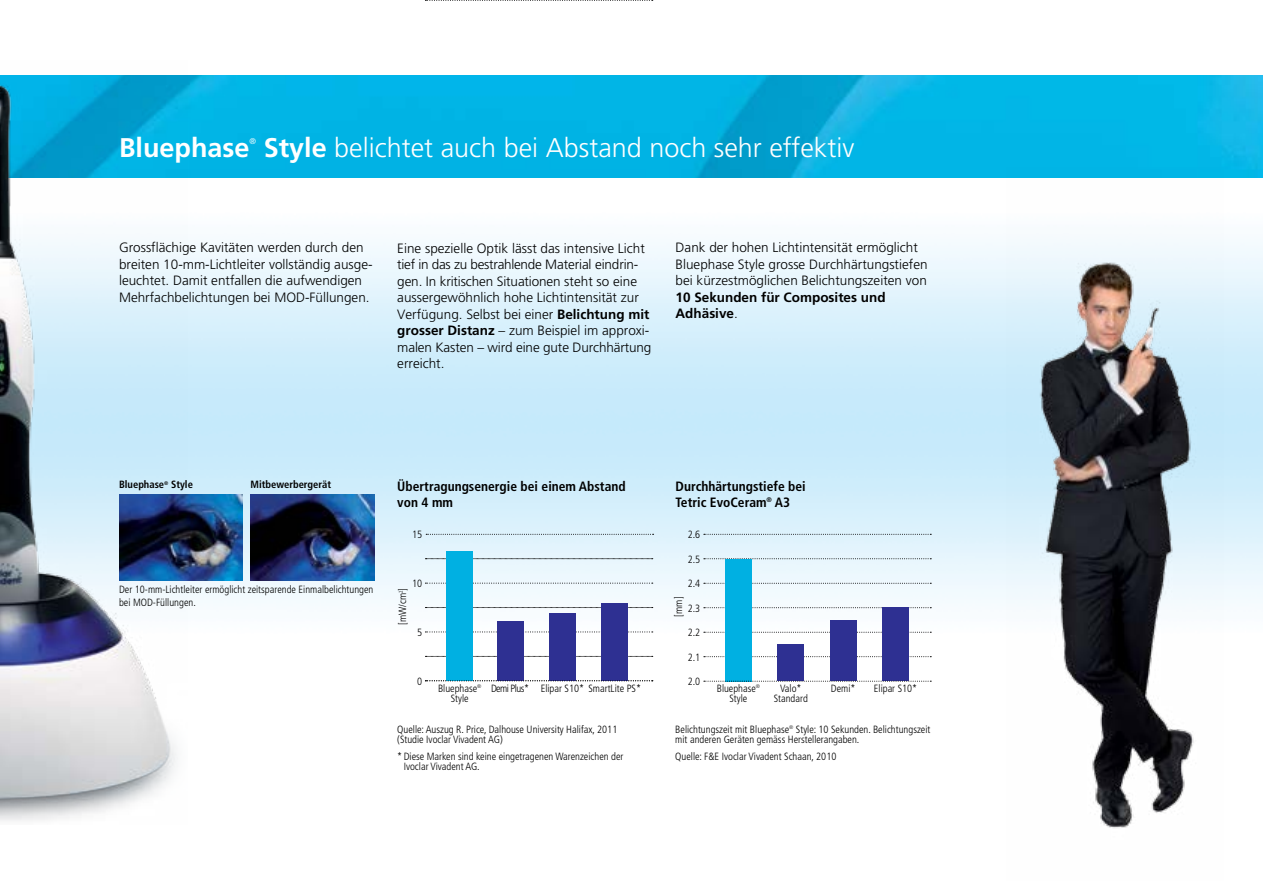
<style>
.page{position:relative;width:1263px;height:893px;background:#fff}
.page>*{position:absolute;margin:0;border:0;box-sizing:border-box;transform-origin:0 0}
.t1{font:300 27px "Frutiger";color:#fff}
.t2{font:700 27px "Frutiger";color:#fff}
.t3{font:300 13.5px/16.5px "Frutiger";color:#000}
.t4{font:700 condensed 13.5px/16.2px "Frutiger";color:#000}
.t5{font:700 13.5px/16.5px "Frutiger";color:#000}
.t6{font:300 condensed 10.5px/10.5px "Frutiger";color:#000}
.t7{font:700 condensed 10.5px "Frutiger";color:#000}
.t8{font:300 8.25px "Frutiger";color:#fff}
.s1{font-weight:700}
.s2{font-weight:300}
</style>
<div class="page">
<img style="left:188px;top:75px;width:1075px;height:102px">
<img style="left:188px;top:239px;width:1075px;height:407px">
<img style="left:1006px;top:167px;width:217px;height:661px">
<img style="left:0;top:75px;width:188px;height:746px">
<img style="left:119px;top:495px;width:123px;height:85px">
<img style="left:251px;top:495px;width:123px;height:85px">
<svg style="left:425px;top:656px;width:228px;height:1px"></svg>
<svg style="left:425px;top:632px;width:228px;height:1px"></svg>
<svg style="left:425px;top:607px;width:228px;height:1px"></svg>
<svg style="left:425px;top:583px;width:228px;height:1px"></svg>
<svg style="left:425px;top:558px;width:228px;height:1px"></svg>
<svg style="left:425px;top:0;width:228px;height:1px"></svg>
<div style="left:447px;top:552px;width:26px;height:129px;background:#00b0e2"></div>
<div style="left:497px;top:621px;width:26px;height:60px;background:#2e3092"></div>
<div style="left:602px;top:603px;width:26px;height:78px;background:#2e3092"></div>
<div style="left:549px;top:613px;width:27px;height:68px;background:#2e3092"></div>
<svg style="left:425px;top:680px;width:228px;height:1px"></svg>
<svg style="left:704px;top:534px;width:227px;height:1px"></svg>
<svg style="left:426px;top:534px;width:228px;height:1px"></svg>
<svg style="left:704px;top:558px;width:227px;height:1px"></svg>
<svg style="left:704px;top:583px;width:227px;height:1px"></svg>
<svg style="left:704px;top:607px;width:227px;height:1px"></svg>
<svg style="left:704px;top:632px;width:227px;height:1px"></svg>
<svg style="left:704px;top:656px;width:227px;height:1px"></svg>
<div style="left:725px;top:559px;width:27px;height:122px;background:#00b0e2"></div>
<div style="left:882px;top:607px;width:27px;height:74px;background:#2e3092"></div>
<div style="left:830px;top:620px;width:26px;height:61px;background:#2e3092"></div>
<div style="left:778px;top:644px;width:26px;height:37px;background:#2e3092"></div>
<svg style="left:704px;top:681px;width:227px;height:1px"></svg>
<h1 class="t2" style="left:119px;top:132px;width:132px">Bluephase</h1>
<p class="t8" style="left:250px;top:137px;width:8px">®</p>
<h1 class="t1" style="left:264px;top:132px;width:592px"><span class="s1">Style</span> belichtet auch bei Abstand noch sehr effektiv</h1>
<p class="t3" style="left:119px;top:240px;width:255px">Grossflächige Kavitäten werden durch den breiten 10-mm-Lichtleiter vollständig ausge&shy;leuchtet. Damit entfallen die aufwendigen Mehrfachbelichtungen bei MOD-Füllungen.</p>
<p class="t3" style="left:397px;top:240px;width:256px">Eine spezielle Optik lässt das intensive Licht tief in das zu bestrahlende Material eindrin&shy;gen. In kritischen Situationen steht so eine aussergewöhnlich hohe Lichtintensität zur Verfügung. Selbst bei einer <span class="s1">Belichtung mit grosser Distanz</span> – zum Beispiel im approxi&shy;malen Kasten – wird eine gute Durchhärtung erreicht.</p>
<p class="t3" style="left:675px;top:240px;width:254px">Dank der hohen Lichtintensität ermöglicht<br>Bluephase Style grosse Durchhärtungstiefen bei kürzestmöglichen Belichtungszeiten von</p>
<p class="t5" style="left:675px;top:289px;width:212px">10 Sekunden für Composites und<br>Adhäsive<span class="s2">.</span></p>
<p class="t4" style="left:397px;top:478px;width:230px">Übertragungsenergie bei einem Abstand von 4 mm</p>
<p class="t6" style="left:412px;top:529px;width:12px">15</p>
<p class="t7" style="left:119px;top:479px;width:75px">Bluephase<sup>®</sup> Style</p>
<p class="t7" style="left:250px;top:479px;width:82px">Mitbewerbergerät</p>
<p class="t4" style="left:675px;top:478px;width:132px">Durchhärtungstiefe bei<br>Tetric EvoCeram<sup>®</sup> A3</p>
<p class="t6" style="left:688px;top:530px;width:14px">2.6</p>
<p class="t6" style="left:688px;top:554px;width:14px">2.5</p>
<p class="t6" style="left:688px;top:579px;width:14px">2.4</p>
<p class="t6" style="left:688px;top:603px;width:14px">2.3</p>
<p class="t6" style="left:688px;top:627px;width:14px">2.2</p>
<p class="t6" style="left:688px;top:652px;width:14px">2.1</p>
<p class="t6" style="left:688px;top:676px;width:14px">2.0</p>
<p class="t6" style="left:412px;top:578px;width:12px">10</p>
<p class="t6" style="left:119px;top:583px;width:256px;line-height:12.6px">Der 10-mm-Lichtleiter ermöglicht zeitsparende Einmalbelichtungen bei MOD-Füllungen.</p>
<p class="t6" style="left:398px;top:625px;width:39px;rotate:-90deg">[mW/cm<sup>2</sup>]</p>
<p class="t6" style="left:673px;top:616px;width:21px;rotate:-90deg">[mm]</p>
<p class="t6" style="left:417px;top:627px;width:7px">5</p>
<p class="t6" style="left:417px;top:676px;width:7px">0</p>
<p class="t6" style="left:717px;top:683px;width:45px;line-height:9.9px;text-align:center">Bluephase<sup>®<br></sup>Style</p>
<p class="t6" style="left:780px;top:683px;width:23px">Valo*</p>
<p class="t6" style="left:831px;top:683px;width:26px">Demi*</p>
<p class="t6" style="left:874px;top:683px;width:45px">Elipar S10*</p>
<p class="t6" style="left:438px;top:683px;width:45px;line-height:9.9px;text-align:center">Bluephase<sup>®<br></sup>Style</p>
<p class="t6" style="left:491px;top:683px;width:152px">Demi Plus* Elipar S10* SmartLite PS*</p>
<p class="t6" style="left:774px;top:693px;width:36px">Standard</p>
<p class="t6" style="left:397px;top:724px;width:222px">Quelle: Auszug R. Price, Dalhouse University Halifax, 2011 (Studie Ivoclar Vivadent AG)</p>
<p class="t6" style="left:404px;top:751px;width:221px;text-indent:-6px">*Diese Marken sind keine eingetragenen Warenzeichen der<br>Ivoclar Vivadent AG.</p>
<p class="t6" style="left:675px;top:724px;width:257px">Belichtungszeit mit Bluephase<sup>®</sup> Style: 10 Sekunden. Belichtungszeit mit anderen Geräten gemäss Herstellerangaben.</p>
<p class="t6" style="left:675px;top:751px;width:163px">Quelle: F&amp;E Ivoclar Vivadent Schaan, 2010</p>
</div>
